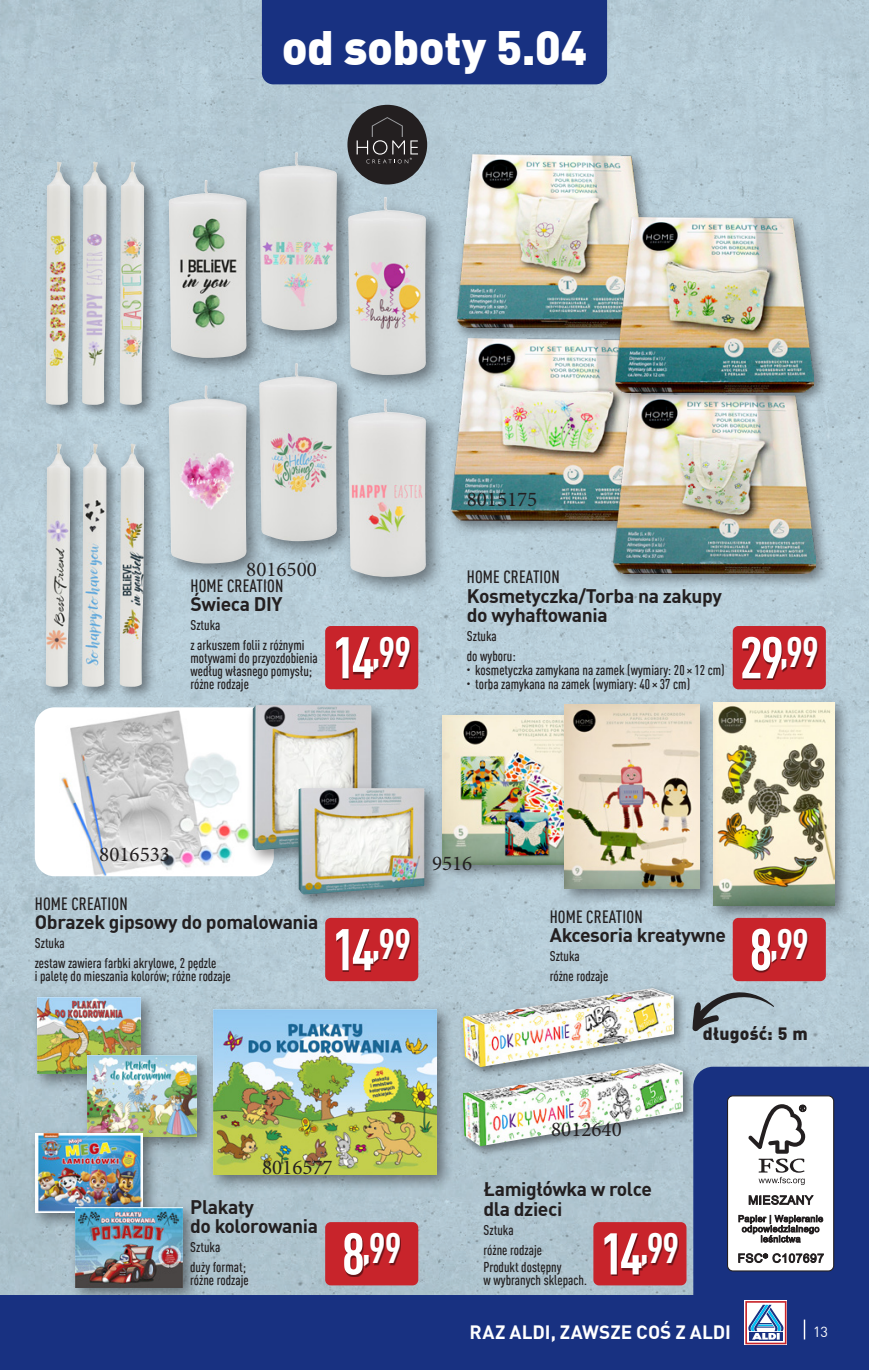
<style>
.page{position:relative;width:869px;height:1370px;background:#fff}
.page>*{position:absolute;margin:0;border:0;box-sizing:border-box;transform-origin:0 0}
.t1{font:700 condensed 57.75px "DIN Pro";letter-spacing:-.07em;color:#fff}
.t2{font:900 47.25px "DIN Pro";letter-spacing:-.01em;color:#fff}
.t3{font:700 condensed 42px "DIN Pro";color:#fff}
.t4{font:21px "Minion Pro";color:#231f20}
.t5{font:700 19.25px/19.2px "DIN Pro";letter-spacing:-.02em;color:#231f20}
.t6{font:700 18.9px "DIN Pro";letter-spacing:.005em;color:#fff}
.t7{font:500 condensed 17.5px "DIN Pro";letter-spacing:.01em;color:#231f20}
.t8{font:900 17.5px "DIN Pro";letter-spacing:.01em;color:#231f20}
.t9{font:14.35px "DIN Pro";color:#fff}
.t10{font:500 condensed 14px/20.1px "DIN Pro";color:#231f20}
.s1{font-size:57.75px}
.s2{font-size:40.25px}
</style>
<div class="page">
<img style="left:0;top:0;width:1px;height:1369px">
<img style="left:1px;top:0;width:867px;height:1295px">
<div style="left:693px;top:1066px;width:175px;height:229px;background:#183181"></div>
<img style="left:35px;top:707px;width:239px;height:169px">
<div style="left:458px;top:984px;width:228px;height:94px;background:#231f20;opacity:.5"></div>
<img style="left:462px;top:988px;width:211px;height:71px">
<div style="left:458px;top:1059px;width:236px;height:98px;background:#231f20;opacity:.5"></div>
<img style="left:462px;top:1063px;width:220px;height:83px">
<div style="left:446px;top:333px;width:225px;height:203px;background:#231f20;opacity:.5"></div>
<img style="left:451px;top:343px;width:159px;height:178px">
<div style="left:608px;top:389px;width:222px;height:200px;background:#231f20;opacity:.5"></div>
<img style="left:613px;top:408px;width:202px;height:165px">
<div style="left:451px;top:149px;width:214px;height:194px;background:#231f20;opacity:.5"></div>
<img style="left:457px;top:154px;width:193px;height:174px">
<div style="left:31px;top:991px;width:127px;height:100px;background:#231f20;opacity:.5"></div>
<img style="left:38px;top:997px;width:103px;height:76px">
<div style="left:81px;top:1049px;width:133px;height:104px;background:#231f20;opacity:.5"></div>
<img style="left:87px;top:1055px;width:109px;height:81px">
<div style="left:30px;top:1126px;width:130px;height:103px;background:#231f20;opacity:.5"></div>
<img style="left:36px;top:1133px;width:106px;height:78px">
<div style="left:69px;top:1201px;width:131px;height:103px;background:#231f20;opacity:.5"></div>
<img style="left:75px;top:1207px;width:108px;height:80px">
<div style="left:207px;top:1003px;width:247px;height:188px;background:#231f20;opacity:.5"></div>
<img style="left:213px;top:1009px;width:223px;height:165px">
<div style="left:252px;top:146px;width:104px;height:203px;background:#231f20;opacity:.5"></div>
<img style="left:259px;top:152px;width:78px;height:178px">
<div style="left:341px;top:191px;width:103px;height:203px;background:#231f20;opacity:.5"></div>
<img style="left:348px;top:197px;width:78px;height:178px">
<div style="left:252px;top:357px;width:104px;height:203px;background:#231f20;opacity:.5"></div>
<img style="left:259px;top:363px;width:78px;height:178px">
<div style="left:341px;top:393px;width:103px;height:202px;background:#231f20;opacity:.5"></div>
<img style="left:348px;top:399px;width:78px;height:178px">
<div style="left:162px;top:379px;width:103px;height:203px;background:#231f20;opacity:.5"></div>
<img style="left:168px;top:385px;width:78px;height:178px">
<div style="left:162px;top:175px;width:102px;height:200px;background:#231f20;opacity:.5"></div>
<img style="left:168px;top:180px;width:78px;height:178px">
<div style="left:41px;top:157px;width:44px;height:262px;background:#231f20;opacity:.5"></div>
<img style="left:46px;top:161px;width:24px;height:244px">
<div style="left:77px;top:157px;width:42px;height:261px;background:#231f20;opacity:.5"></div>
<img style="left:82px;top:161px;width:24px;height:244px">
<div style="left:115px;top:157px;width:44px;height:262px;background:#231f20;opacity:.5"></div>
<img style="left:120px;top:161px;width:24px;height:244px">
<div style="left:41px;top:439px;width:44px;height:262px;background:#231f20;opacity:.5"></div>
<img style="left:46px;top:443px;width:24px;height:243px">
<div style="left:77px;top:439px;width:44px;height:262px;background:#231f20;opacity:.5"></div>
<img style="left:82px;top:443px;width:24px;height:243px">
<div style="left:115px;top:439px;width:44px;height:262px;background:#231f20;opacity:.5"></div>
<img style="left:120px;top:443px;width:24px;height:243px">
<div style="left:707px;top:696px;width:144px;height:226px;background:#231f20;opacity:.5"></div>
<img style="left:716px;top:702px;width:117px;height:203px">
<div style="left:436px;top:708px;width:174px;height:173px;background:#231f20;opacity:.5"></div>
<img style="left:442px;top:715px;width:116px;height:149px">
<div style="left:610px;top:212px;width:218px;height:196px;background:#231f20;opacity:.5"></div>
<img style="left:615px;top:218px;width:198px;height:174px">
<div style="left:558px;top:698px;width:158px;height:207px;background:#231f20;opacity:.5"></div>
<img style="left:564px;top:704px;width:135px;height:184px">
<div style="left:246px;top:699px;width:143px;height:168px;background:#231f20;opacity:.5"></div>
<img style="left:252px;top:705px;width:119px;height:145px">
<div style="left:292px;top:782px;width:150px;height:129px;background:#231f20;opacity:.5"></div>
<img style="left:298px;top:788px;width:126px;height:106px">
<div style="left:732px;top:917px;width:93px;height:64px;background:#c8242b;border-radius:6px"></div>
<div style="left:752px;top:929px;width:56px;height:43px;background:#231f20;opacity:.55"></div>
<div style="left:732px;top:626px;width:93px;height:63px;background:#c8242b;border-radius:6px"></div>
<div style="left:742px;top:638px;width:75px;height:41px;background:#231f20;opacity:.55"></div>
<div style="left:325px;top:1221px;width:93px;height:64px;background:#c8242b;border-radius:6px"></div>
<div style="left:345px;top:1233px;width:55px;height:43px;background:#231f20;opacity:.55"></div>
<div style="left:593px;top:1221px;width:93px;height:64px;background:#c8242b;border-radius:6px"></div>
<div style="left:605px;top:1233px;width:73px;height:42px;background:#231f20;opacity:.55"></div>
<div style="left:325px;top:626px;width:93px;height:63px;background:#c8242b;border-radius:6px"></div>
<div style="left:337px;top:638px;width:73px;height:41px;background:#231f20;opacity:.55"></div>
<svg style="left:692px;top:990px;width:82px;height:41px;background:#97a7b0"></svg>
<div style="left:325px;top:917px;width:93px;height:64px;background:#c8242b;border-radius:6px"></div>
<div style="left:337px;top:929px;width:73px;height:42px;background:#231f20;opacity:.55"></div>
<div style="left:347px;top:105px;width:80px;height:79px;background:#231f20;border-radius:50%"></div>
<svg style="left:356px;top:117px;width:62px;height:46px"></svg>
<div style="left:262px;top:0;width:344px;height:84px;background:#183181"></div>
<div style="left:727px;top:1095px;width:106px;height:175px;background:#fff;border-radius:5px"></div>
<div style="left:726px;top:1095px;width:107px;height:176px;border:1px solid #231f20;border-radius:5px"></div>
<svg style="left:748px;top:1104px;width:58px;height:80px"></svg>
<svg style="left:748px;top:1195px;width:65px;height:10px"></svg>
<svg style="left:738px;top:1214px;width:84px;height:29px"></svg>
<svg style="left:738px;top:1253px;width:85px;height:9px"></svg>
<div style="left:0;top:1295px;width:868px;height:74px;background:#183181"></div>
<svg style="left:744px;top:1300px;width:43px;height:44px"></svg>
<svg style="left:745px;top:1300px;width:41px;height:43px"></svg>
<svg style="left:803px;top:1319px;width:1px;height:20px"></svg>
<h2 class="t2" style="left:281px;top:10px;width:307px">od soboty 5.04</h2>
<h3 class="t4" style="left:246px;top:555px;width:72px">8016500</h3>
<p class="t7" style="left:190px;top:573px;width:94px">HOME CREATION</p>
<h3 class="t5" style="left:190px;top:593px;width:94px">Świeca DIY</h3>
<p class="t10" style="left:190px;top:613px;width:115px">Sztuka<br>z arkuszem folii z różnymi</p>
<p class="t10" style="left:190px;top:650px;width:129px;line-height:13.1px">motywami do przyozdobienia według własnego pomysłu; różne rodzaje</p>
<h1 class="t1" style="left:332px;top:615px;width:81px">14<sup>,</sup><sup>99</sup></h1>
<h3 class="t4" style="left:466px;top:485px;width:72px">8015175</h3>
<p class="t7" style="left:466px;top:564px;width:94px">HOME CREATION</p>
<h3 class="t5" style="left:466px;top:585px;width:257px">Kosmetyczka/Torba na zakupy do wyhaftowania</h3>
<p class="t10" style="left:466px;top:625px;width:50px">Sztuka<br>do wyboru:</p>
<p class="t10" style="left:466px;top:659px;width:259px"><sup>•</sup> kosmetyczka zamykana na zamek (wymiary: 20 × 12 cm)</p>
<p class="t10" style="left:466px;top:673px;width:225px"><sup>•</sup> torba zamykana na zamek (wymiary: 40 × 37 cm)</p>
<h1 class="t1" style="left:739px;top:615px;width:81px">29<sup>,</sup><sup>99</sup></h1>
<h3 class="t4" style="left:99px;top:840px;width:72px">8016533</h3>
<p class="t7" style="left:35px;top:890px;width:94px">HOME CREATION</p>
<h3 class="t5" style="left:35px;top:911px;width:285px">Obrazek gipsowy do pomalowania</h3>
<p class="t10" style="left:35px;top:931px;width:183px">Sztuka<br>zestaw zawiera farbki akrylowe, 2 pędzle</p>
<p class="t10" style="left:35px;top:965px;width:197px">i paletę do mieszania kolorów; różne rodzaje</p>
<h1 class="t1" style="left:332px;top:907px;width:81px">14<sup>,</sup><sup>99</sup></h1>
<h3 class="t4" style="left:432px;top:849px;width:42px">9516</h3>
<p class="t7" style="left:549px;top:904px;width:94px">HOME CREATION</p>
<h3 class="t5" style="left:549px;top:924px;width:178px">Akcesoria kreatywne</h3>
<p class="t10" style="left:549px;top:945px;width:60px">Sztuka<br>różne rodzaje</p>
<h3 class="t3" style="left:749px;top:912px;width:61px"><span class="s1">8</span><span class="s2">,</span>99</h3>
<p class="t8" style="left:702px;top:1019px;width:106px">długość: 5 m</p>
<h3 class="t4" style="left:262px;top:1152px;width:72px">8016577</h3>
<h3 class="t5" style="left:190px;top:1195px;width:129px">Plakaty<br>do kolorowania</h3>
<p class="t10" style="left:190px;top:1235px;width:57px">Sztuka<br>duży format;</p>
<p class="t10" style="left:190px;top:1269px;width:60px">różne rodzaje</p>
<h3 class="t3" style="left:342px;top:1216px;width:61px"><span class="s1">8</span><span class="s2">,</span>99</h3>
<h3 class="t4" style="left:551px;top:1115px;width:72px">8012640</h3>
<h3 class="t5" style="left:483px;top:1178px;width:170px">Łamigłówka w rolce dla dzieci</h3>
<p class="t10" style="left:483px;top:1218px;width:60px">Sztuka<br>różne rodzaje</p>
<p class="t10" style="left:483px;top:1259px;width:105px;line-height:13.1px">Produkt dostępny<br>w wybranych sklepach.</p>
<h1 class="t1" style="left:600px;top:1211px;width:81px">14<sup>,</sup><sup>99</sup></h1>
<h3 class="t6" style="left:469px;top:1317px;width:263px">RAZ ALDI, ZAWSZE COŚ Z ALDI</h3>
<p class="t9" style="left:812px;top:1320px;width:17px">3513</p>
</div>
